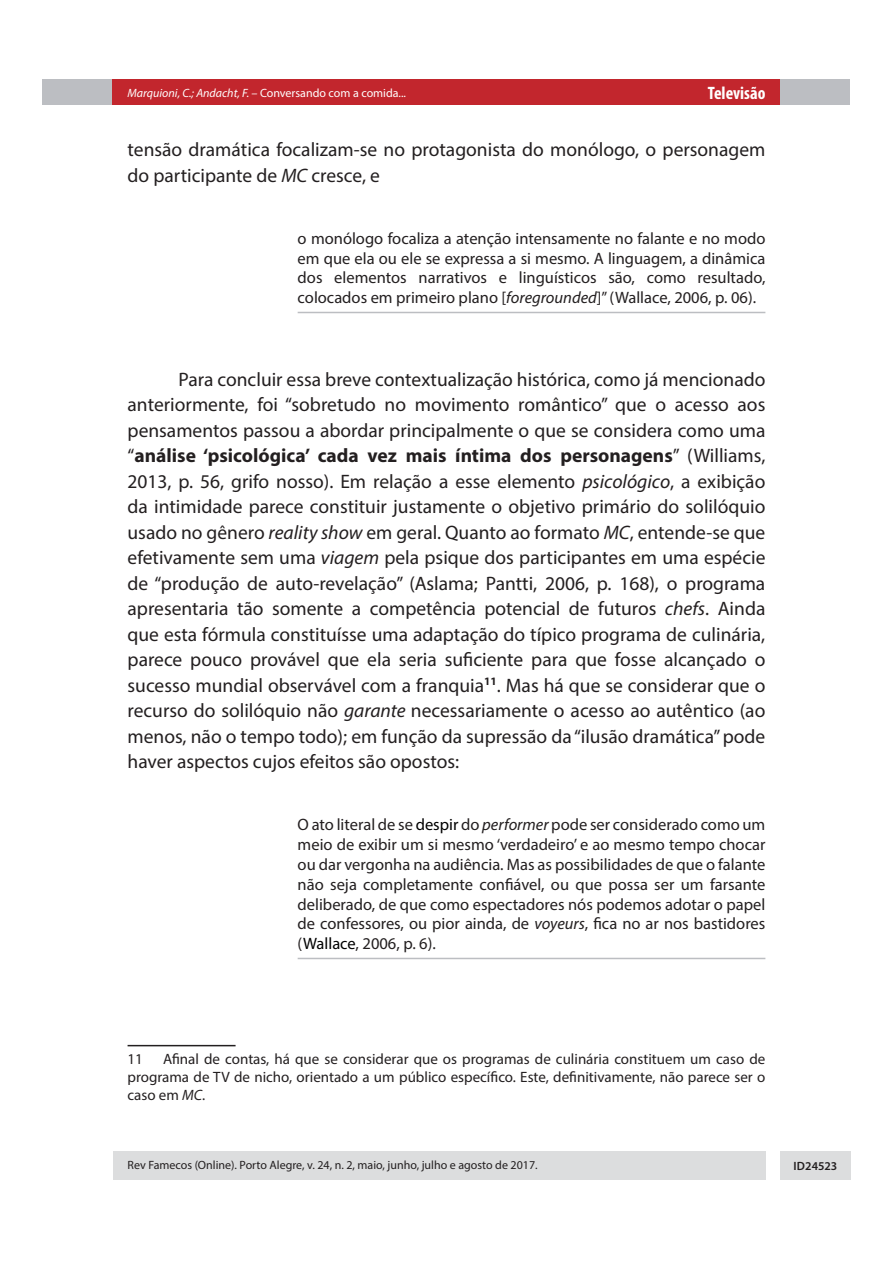
<style>
.page{position:relative;width:893px;height:1263px;background:#fff}
.page>*{position:absolute;margin:0;border:0;box-sizing:border-box;transform-origin:0 0}
.Interna_-_parágrafo{font:19.5px/25.5px "Myriad Pro";color:#231f20}
.t1{font:700 condensed 18px "Myriad Pro";color:#fff}
.Interna_-_citação{font:16.5px/19.8px "Myriad Pro";color:#231f20;text-align:justify}
.Interna_-_texto_nota{font:15px/18px "Myriad Pro";color:#231f20;text-align:justify}
.t2{font:12px "Myriad Pro";color:#231f20}
.t3{font:italic 12px "Myriad Pro";color:#fff}
.t4{font:600 12px "Myriad Pro";color:#231f20}
.s1{font-style:normal}
.s2{font-style:italic}
.s3{font-weight:700}
.s4{color:#000}
</style>
<div class="page">
<div style="left:43px;top:80px;width:807px;height:25px;background:#bcbec2"></div>
<div style="left:113px;top:80px;width:667px;height:25px;background:#c2262d"></div>
<div style="left:780px;top:1151px;width:70px;height:28px;background:#dcddde"></div>
<div style="left:113px;top:1151px;width:652px;height:28px;background:#dcddde"></div>
<hr style="left:298px;top:312px;width:467px;height:1px;background:#bcbec2">
<hr style="left:298px;top:958px;width:467px;height:1px;background:#bcbec2">
<hr style="left:128px;top:1045px;width:108px;height:1px;background:#231f20">
<p class="t3" style="left:128px;top:85px;width:280px">Marquioni, C.; Andacht, F. – <span class="s1">Conversando com a comida...</span></p>
<p class="t1" style="left:708px;top:82px;width:59px">Televisão</p>
<p class="Interna_-_parágrafo" style="left:128px;top:136px;width:639px">tensão dramática focalizam-se no protagonista do monólogo, o personagem do participante de <span class="s2">MC</span> cresce, e</p>
<p class="Interna_-_citação" style="left:298px;top:228px;width:469px">o monólogo focaliza a atenção intensamente no falante e no modo em que ela ou ele se expressa a si mesmo. A linguagem, a dinâmica dos elementos narrativos e linguísticos são, como resultado, colocados em primeiro plano [<span class="s2">foregrounded</span>]” (Wallace, 2006, p. 06).</p>
<p class="Interna_-_parágrafo" style="left:128px;top:366px;width:639px;text-align:justify;text-indent:51px">Para concluir essa breve contextualização histórica, como já mencionado anteriormente, foi “sobretudo no movimento romântico” que o acesso aos pensamentos passou a abordar principalmente o que se considera como uma “<span class="s3">análise ‘psicológica’ cada vez mais íntima dos personagens</span>” (Williams, 2013, p. 56, grifo nosso). Em relação a esse elemento <span class="s2">psicológico</span>, a exibição da intimidade parece constituir justamente o objetivo primário do solilóquio usado no gênero <span class="s2">reality show</span> em geral. Quanto ao formato <span class="s2">MC</span>, entende-se que efetivamente sem uma <span class="s2">viagem</span> pela psique dos participantes em uma espécie de “produção de auto-revelação” (Aslama; Pantti, 2006, p. 168), o programa apresentaria tão somente a competência potencial de futuros <span class="s2">chefs</span>. Ainda que esta fórmula constituísse uma adaptação do típico programa de culinária, parece pouco provável que ela seria suficiente para que fosse alcançado o sucesso mundial observável com a franquia<sup>11</sup>. Mas há que se considerar que o recurso do solilóquio não <span class="s2">garante</span> necessariamente o acesso ao autêntico (ao menos, não o tempo todo); em função da supressão da “ilusão dramática” pode haver aspectos cujos efeitos são opostos:</p>
<p class="Interna_-_citação" style="left:298px;top:815px;width:469px">O ato literal de se <span class="s4">despir</span> do <span class="s2">performer</span> pode ser considerado como um meio de exibir um si mesmo ‘verdadeiro’ e ao mesmo tempo chocar ou dar vergonha na audiência. Mas as possibilidades de que o falante não seja completamente confiável, ou que possa ser um farsante deliberado, de que como espectadores nós podemos adotar o papel de confessores, ou pior ainda, de <span class="s2">voyeurs</span>, fica no ar nos bastidores (<span class="s4">Wallace</span>, 2006, p. 6).</p>
<p class="Interna_-_texto_nota" style="left:128px;top:1049px;width:639px;text-indent:35px">Afinal de contas, há que se considerar que os programas de culinária constituem um caso de programa de TV de nicho, orientado a um público específico. Este, definitivamente, não parece ser o caso em <span class="s2">MC</span>.</p>
<p class="Interna_-_texto_nota" style="left:128px;top:1049px;width:17px">11</p>
<p class="t2" style="left:128px;top:1158px;width:412px">Rev Famecos (Online). Porto Alegre, v. 24, n. 2, maio, junho, julho e agosto de 2017.</p>
<p class="t4" style="left:793px;top:1158px;width:45px">ID24523</p>
</div>
